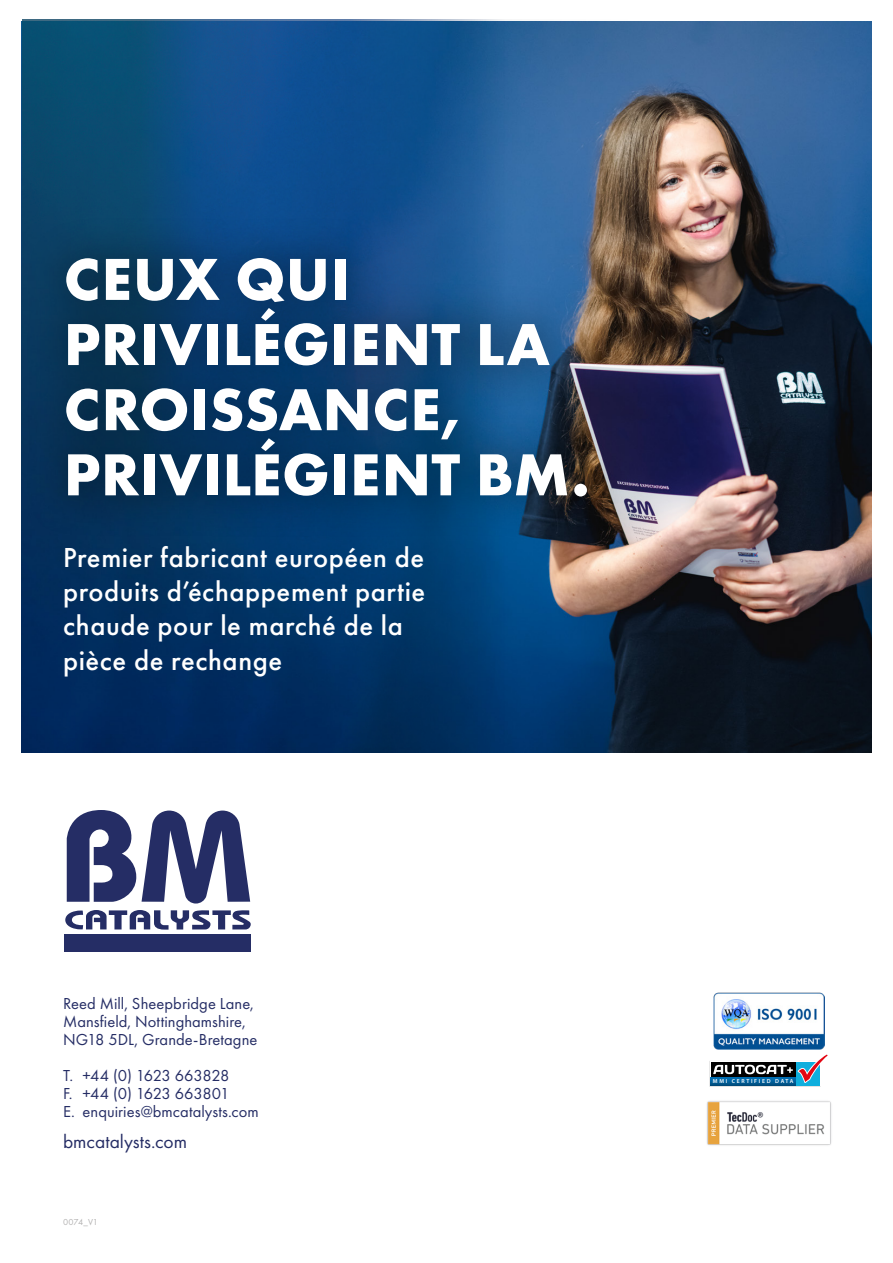
<style>
.page{position:relative;width:893px;height:1263px;background:#fff}
.page>*{position:absolute;margin:0;border:0;box-sizing:border-box;transform-origin:0 0}
.t1{font:700 61.5px/65.1px "Futura PT";letter-spacing:.005em;color:#fff}
.t2{font:500 28.5px/34.2px "Futura PT";letter-spacing:.02em;color:#fff}
.t3{font:19.5px "Futura PT";color:#252d65}
.t4{font:16.5px/18px "Futura PT";letter-spacing:.005em;color:#252d65}
.t5{font:9px "Futura PT";letter-spacing:-.01em;color:#b3b2b2}
.t6{font:600 5.7px "Myriad Pro";letter-spacing:.29em;color:#fff}
</style>
<div class="page">
<img style="left:21px;top:21px;width:851px;height:732px">
<img style="left:23px;top:19px;width:753px;height:733px">
<svg style="left:67px;top:810px;width:183px;height:93px"></svg>
<svg style="left:65px;top:910px;width:186px;height:20px"></svg>
<div style="left:65px;top:934px;width:186px;height:18px;background:#252d65"></div>
<div style="left:22px;top:213px;width:609px;height:328px;background:#000;opacity:.26"></div>
<svg style="left:709px;top:1054px;width:119px;height:33px"></svg>
<img style="left:707px;top:1101px;width:124px;height:44px">
<img style="left:713px;top:992px;width:112px;height:57px">
<h1 class="t1" style="left:64px;top:245px;width:528px">CEUX QUI<br>PRIVILÉGIENT LA<br>CROISSANCE,<br>PRIVILÉGIENT BM.</h1>
<h2 class="t2" style="left:63px;top:540px;width:364px">Premier fabricant européen de produits d’échappement partie chaude pour le marché de la pièce de rechange</h2>
<p class="t4" style="left:63px;top:994px;width:196px">Reed Mill, Sheepbridge Lane,<br>Mansfield, Nottinghamshire,<br>NG18 5DL, Grande-Bretagne</p>
<p class="t4" style="left:63px;top:1066px;width:197px">T. +44 (0) 1623 663828<br>F. +44 (0) 1623 663801<br>E. enquiries@bmcatalysts.com</p>
<p class="t3" style="left:63px;top:1130px;width:126px">bmcatalysts.com</p>
<p class="t5" style="left:63px;top:1217px;width:37px">0074_V1</p>
<p class="t6" style="left:713px;top:1078px;width:82px">MMI CERTIFIED DATA</p>
</div>
